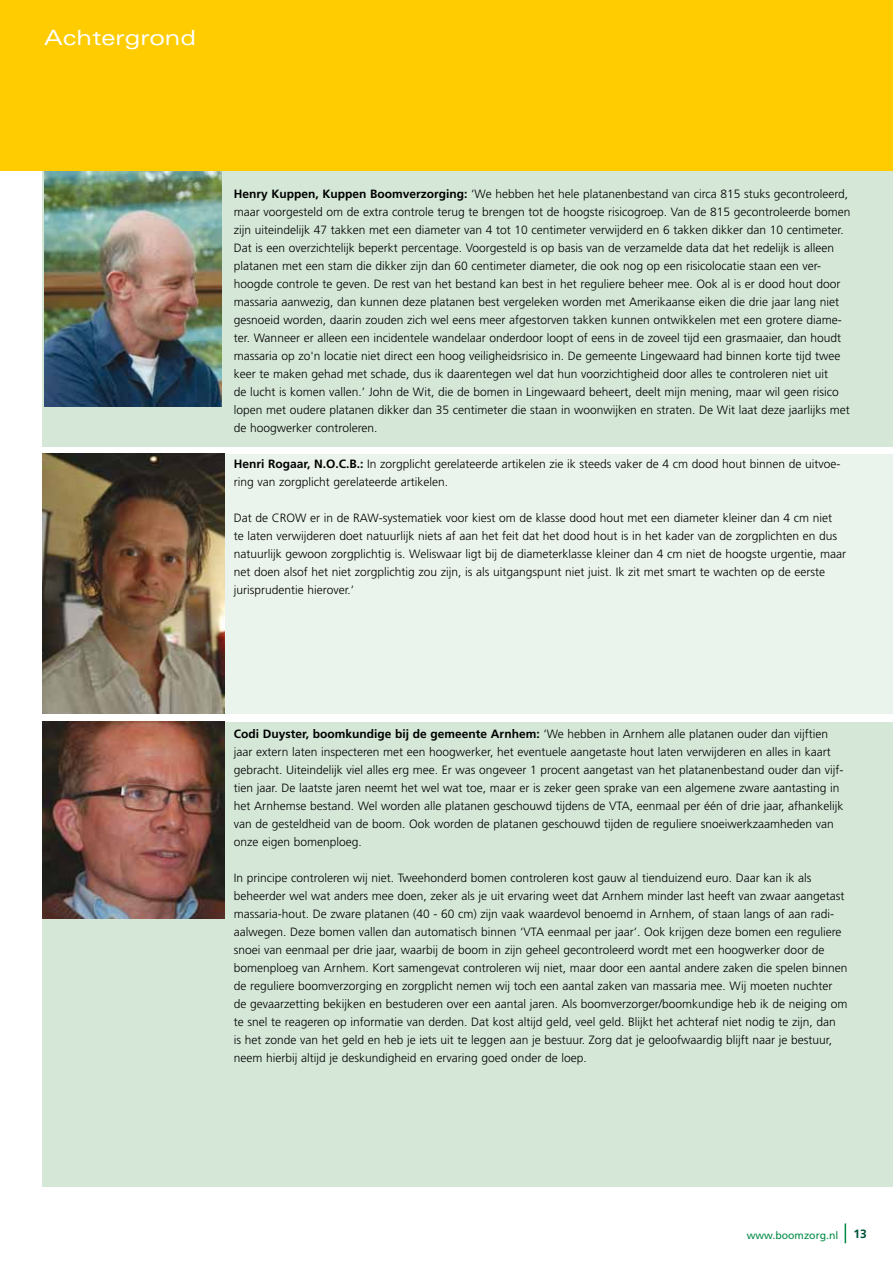
<style>
.page{position:relative;width:893px;height:1263px;background:#fff}
.page>*{position:absolute;margin:0;border:0;box-sizing:border-box;transform-origin:0 0}
.t1{font:expanded 21px "Univers";color:#fff}
.t2{font:300 12px/18px "Frutiger";color:#000}
.t3{font:700 12px "Frutiger";color:#00523c}
.t4{font:10.5px "Frutiger";color:#008b45}
.s1{font-weight:700}
</style>
<div class="page">
<svg style="left:845px;top:1223px;width:1px;height:20px"></svg>
<div style="left:43px;top:155px;width:850px;height:291px;background:#d5e8d8"></div>
<div style="left:43px;top:454px;width:850px;height:260px;background:#ebf4ec"></div>
<div style="left:43px;top:721px;width:850px;height:465px;background:#d5e8d8"></div>
<img style="left:44px;top:170px;width:178px;height:236px">
<div style="left:0;top:0;width:893px;height:170px;background:#fecc00"></div>
<img style="left:43px;top:454px;width:181px;height:260px">
<img style="left:43px;top:721px;width:181px;height:197px">
<h1 class="t1" style="left:44px;top:25px;width:154px">Achtergrond</h1>
<p class="t2" style="left:234px;top:185px;width:618px"><span class="s1">Henry Kuppen, Kuppen Boomverzorging:</span> ‘We hebben het hele platanenbestand van circa 815 stuks gecontroleerd, maar voorgesteld om de extra controle terug te brengen tot de hoogste risicogroep. Van de 815 gecontroleerde bomen zijn uiteindelijk 47 takken met een diameter van 4 tot 10 centimeter verwijderd en 6 takken dikker dan 10 centimeter.<br>Dat is een overzichtelijk beperkt percentage. Voorgesteld is op basis van de verzamelde data dat het redelijk is alleen platanen met een stam die dikker zijn dan 60 centimeter diameter, die ook nog op een risicolocatie staan een ver&shy;hoogde controle te geven. De rest van het bestand kan best in het reguliere beheer mee. Ook al is er dood hout door massaria aanwezig, dan kunnen deze platanen best vergeleken worden met Amerikaanse eiken die drie jaar lang niet gesnoeid worden, daarin zouden zich wel eens meer afgestorven takken kunnen ontwikkelen met een grotere diame&shy;ter. Wanneer er alleen een incidentele wandelaar onderdoor loopt of eens in de zoveel tijd een grasmaaier, dan houdt massaria op zo'n locatie niet direct een hoog veiligheidsrisico in. De gemeente Lingewaard had binnen korte tijd twee keer te maken gehad met schade, dus ik daarentegen wel dat hun voorzichtigheid door alles te controleren niet uit<br>de lucht is komen vallen.’ John de Wit, die de bomen in Lingewaard beheert, deelt mijn mening, maar wil geen risico lopen met oudere platanen dikker dan 35 centimeter die staan in woonwijken en straten. De Wit laat deze jaarlijks met de hoogwerker controleren.</p>
<p class="t2" style="left:234px;top:455px;width:608px"><span class="s1">Henri Rogaar, N.O.C.B.:</span> In zorgplicht gerelateerde artikelen zie ik steeds vaker de 4 cm dood hout binnen de uitvoe&shy;ring van zorgplicht gerelateerde artikelen.</p>
<p class="t2" style="left:234px;top:509px;width:614px">Dat de CROW er in de RAW-systematiek voor kiest om de klasse dood hout met een diameter kleiner dan 4 cm niet<br>te laten verwijderen doet natuurlijk niets af aan het feit dat het dood hout is in het kader van de zorgplichten en dus natuurlijk gewoon zorgplichtig is. Weliswaar ligt bij de diameterklasse kleiner dan 4 cm niet de hoogste urgentie, maar net doen alsof het niet zorgplichtig zou zijn, is als uitgangspunt niet juist. Ik zit met smart te wachten op de eerste jurisprudentie hierover.’</p>
<p class="t2" style="left:234px;top:725px;width:611px"><span class="s1">Codi Duyster, boomkundige bij de gemeente Arnhem:</span> ‘We hebben in Arnhem alle platanen ouder dan vijftien jaar extern laten inspecteren met een hoogwerker, het eventuele aangetaste hout laten verwijderen en alles in kaart gebracht. Uiteindelijk viel alles erg mee. Er was ongeveer 1 procent aangetast van het platanenbestand ouder dan vijf&shy;tien jaar. De laatste jaren neemt het wel wat toe, maar er is zeker geen sprake van een algemene zware aantasting in het Arnhemse bestand. Wel worden alle platanen geschouwd tijdens de VTA, eenmaal per één of drie jaar, afhankelijk van de gesteldheid van de boom. Ook worden de platanen geschouwd tijden de reguliere snoeiwerkzaamheden van onze eigen bomenploeg.</p>
<p class="t2" style="left:234px;top:869px;width:615px">In principe controleren wij niet. Tweehonderd bomen controleren kost gauw al tienduizend euro. Daar kan ik als beheerder wel wat anders mee doen, zeker als je uit ervaring weet dat Arnhem minder last heeft van zwaar aangetast massaria-hout. De zware platanen (40 - 60 cm) zijn vaak waardevol benoemd in Arnhem, of staan langs of aan radi&shy;aalwegen. Deze bomen vallen dan automatisch binnen ‘VTA eenmaal per jaar’. Ook krijgen deze bomen een reguliere snoei van eenmaal per drie jaar, waarbij de boom in zijn geheel gecontroleerd wordt met een hoogwerker door de bomenploeg van Arnhem. Kort samengevat controleren wij niet, maar door een aantal andere zaken die spelen binnen de reguliere boomverzorging en zorgplicht nemen wij toch een aantal zaken van massaria mee. Wij moeten nuchter de gevaarzetting bekijken en bestuderen over een aantal jaren. Als boomverzorger/boomkundige heb ik de neiging om te snel te reageren op informatie van derden. Dat kost altijd geld, veel geld. Blijkt het achteraf niet nodig te zijn, dan<br>is het zonde van het geld en heb je iets uit te leggen aan je bestuur. Zorg dat je geloofwaardig blijft naar je bestuur, neem hierbij altijd je deskundigheid en ervaring goed onder de loep.</p>
<p class="t4" style="left:747px;top:1229px;width:93px">www.boomzorg.nl</p>
<p class="t3" style="left:853px;top:1227px;width:15px">13</p>
</div>
